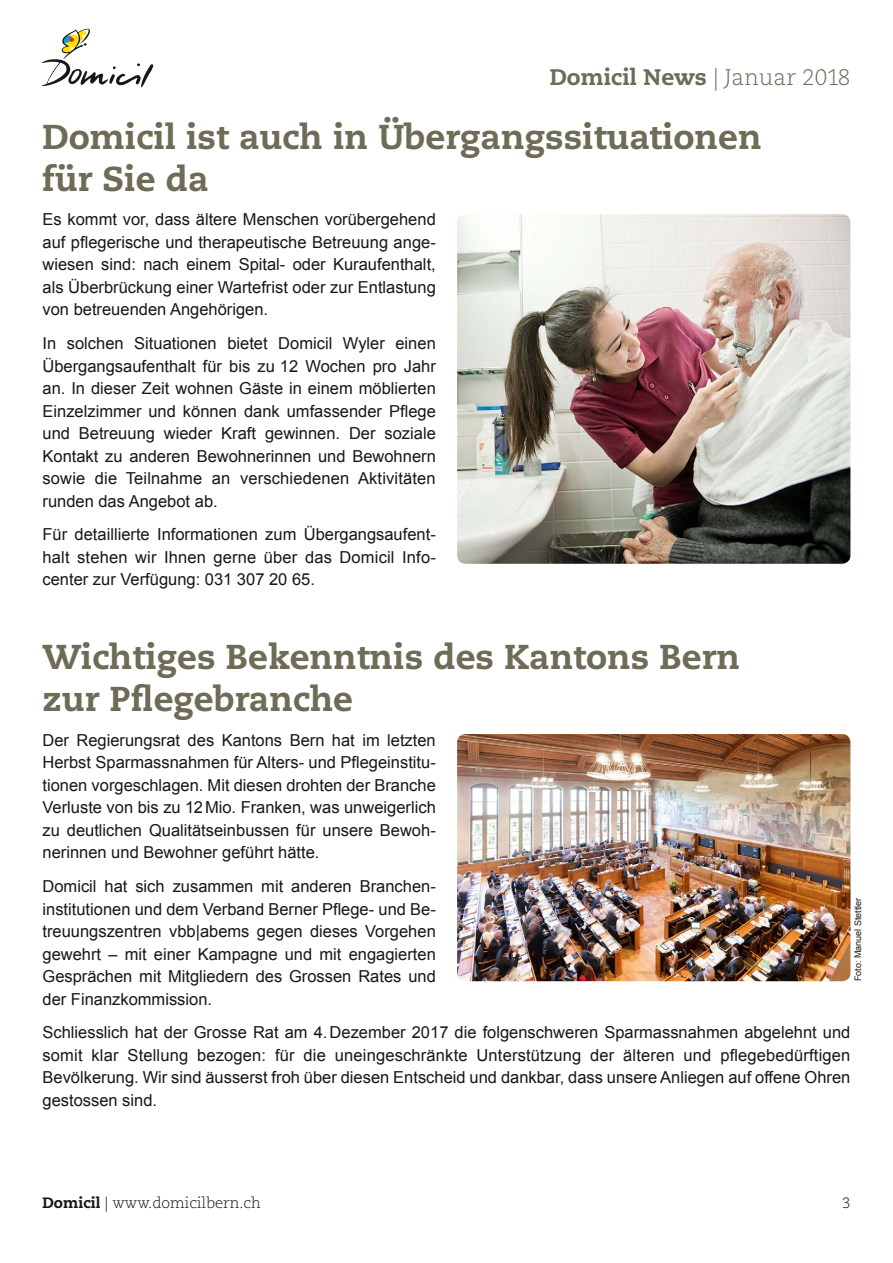
<style>
.page{position:relative;width:893px;height:1263px;background:#fff}
.page>*{position:absolute;margin:0;border:0;box-sizing:border-box;transform-origin:0 0}
.t1{font:800 34.5px/42px "Caecilia LT Std";color:#6e6c56}
.t2{font:800 22.5px "Caecilia LT Std";color:#6e6c56}
.t3{font:16.5px/22.5px "Arial";color:#181716;text-align:justify}
.t4{font:300 15px "Caecilia LT Std";color:#181716}
.t5{font:9px "Arial";color:#181716}
.s1{font-weight:300}
.s2{font-weight:800}
</style>
<div class="page">
<svg style="left:41px;top:29px;width:113px;height:58px"></svg>
<img style="left:457px;top:734px;width:393px;height:247px">
<img style="left:457px;top:214px;width:393px;height:350px">
<h2 class="t2" style="left:550px;top:63px;width:302px">Domicil News <span class="s1">| Januar 2018</span></h2>
<h1 class="t1" style="left:43px;top:116px;width:721px">Domicil ist auch in Übergangssituationen für Sie da</h1>
<p class="t3" style="left:43px;top:208px;width:395px">Es kommt vor, dass ältere Menschen vorübergehend auf pflegerische und therapeutische Betreuung ange&shy;wiesen sind: nach einem Spital- oder Kuraufenthalt, als Überbrückung einer Wartefrist oder zur Entlastung von betreuenden Angehörigen.</p>
<p class="t3" style="left:43px;top:332px;width:395px">In solchen Situationen bietet Domicil Wyler einen Übergangsaufenthalt für bis zu 12 Wochen pro Jahr an. In dieser Zeit wohnen Gäste in einem möblierten Einzelzimmer und können dank umfassender Pflege und Betreuung wieder Kraft gewinnen. Der soziale Kontakt zu anderen Bewohnerinnen und Bewohnern sowie die Teilnahme an verschiedenen Aktivitäten runden das Angebot ab.</p>
<p class="t3" style="left:43px;top:523px;width:395px">Für detaillierte Informationen zum Übergangsaufent&shy;halt stehen wir Ihnen gerne über das Domicil Info&shy;center zur Verfügung: 031 307 20 65.</p>
<h1 class="t1" style="left:43px;top:636px;width:699px">Wichtiges Bekenntnis des Kantons Bern zur Pflegebranche</h1>
<p class="t3" style="left:43px;top:729px;width:395px">Der Regierungsrat des Kantons Bern hat im letzten Herbst Sparmassnahmen für Alters- und Pflegeinstitu&shy;tionen vorgeschlagen. Mit diesen drohten der Branche Verluste von bis zu 12Mio. Franken, was unweigerlich zu deutlichen Qualitätseinbussen für unsere Bewoh&shy;nerinnen und Bewohner geführt hätte.</p>
<p class="t3" style="left:43px;top:875px;width:395px">Domicil hat sich zusammen mit anderen Branchen&shy;institutionen und dem Verband Berner Pflege- und Be&shy;treuungszentren vbb|abems gegen dieses Vorgehen gewehrt – mit einer Kampagne und mit engagierten Gesprächen mit Mitgliedern des Grossen Rates und der Finanzkommission.</p>
<p class="t3" style="left:43px;top:1021px;width:809px">Schliesslich hat der Grosse Rat am 4.Dezember 2017 die folgenschweren Sparmassnahmen abgelehnt und somit klar Stellung bezogen: für die uneingeschränkte Unterstützung der älteren und pflegebedürftigen Bevölkerung. Wir sind äusserst froh über diesen Entscheid und dankbar, dass unsere Anliegen auf offene Ohren gestossen sind.</p>
<p class="t5" style="left:852px;top:981px;width:85px;rotate:-90deg">Foto: Manuel Stettler</p>
<p class="t4" style="left:43px;top:1194px;width:220px"><span class="s2">Domicil</span> | www.domicilbern.ch</p>
<p class="t4" style="left:842px;top:1194px;width:10px">3</p>
</div>
